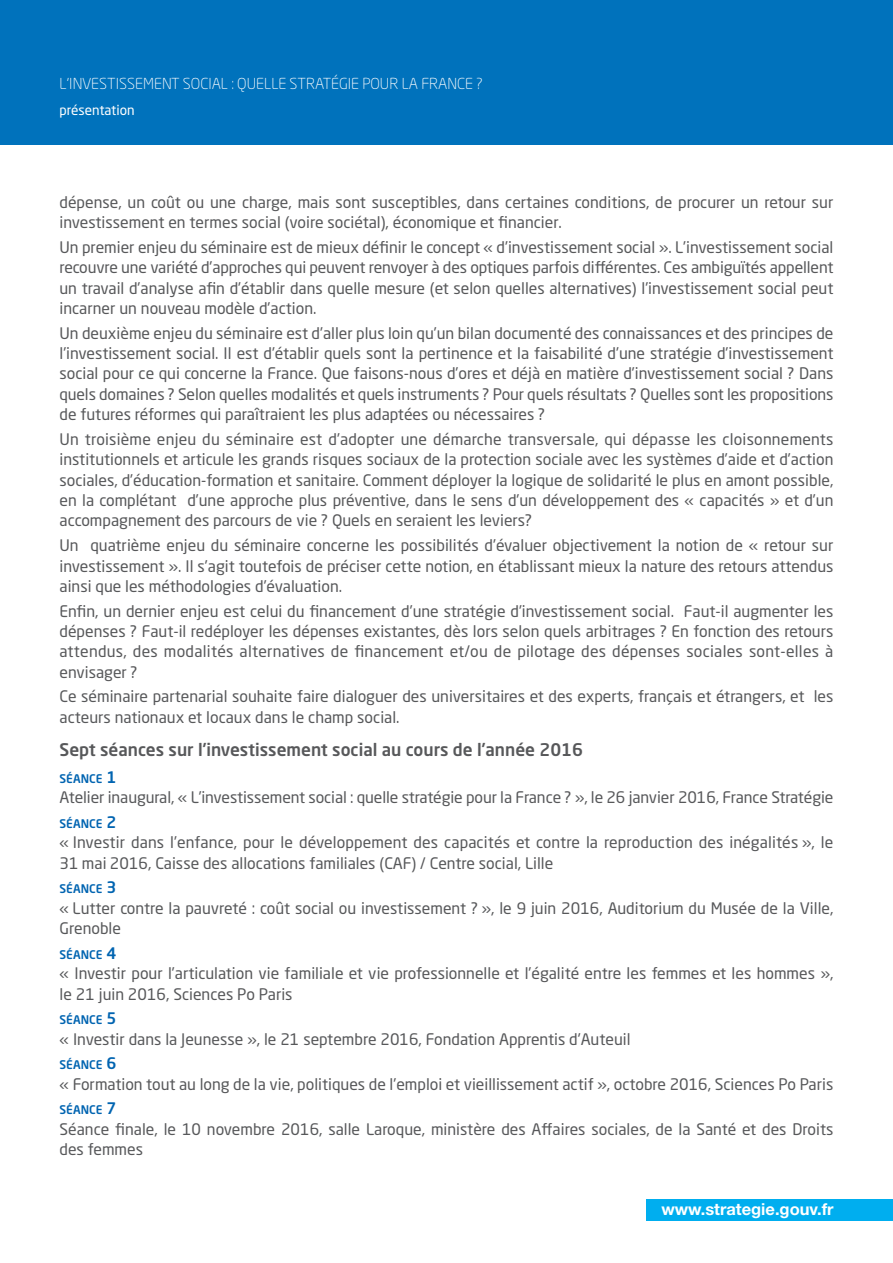
<style>
.page{position:relative;width:893px;height:1263px;background:#fff}
.page>*{position:absolute;margin:0;border:0;box-sizing:border-box;transform-origin:0 0}
.t1{font:500 17.25px "Neo Sans Pro";color:#57585a}
.t2{font:700 16.5px "Helvetica Neue LT Com";color:#fff}
.t3{font:15.75px/20.4px "Neo Sans Pro";color:#57585a}
.t4{font:300 15px "Neo Sans Pro";color:#fff}
.t5{font:13.5px "Neo Sans Pro";color:#fff}
.t6{font:500 11.85px "Neo Sans Pro";color:#0164b1}
.s1{font-size:15.75px}
</style>
<div class="page">
<div style="left:0;top:0;width:893px;height:145px;background:#0072bc"></div>
<div style="left:646px;top:1199px;width:247px;height:21px;background:#00aeef"></div>
<p class="t4" style="left:60px;top:78px;width:425px">L’INVESTISSEMENT SOCIAL : QUELLE STRATÉGIE POUR LA FRANCE ?</p>
<p class="t5" style="left:60px;top:105px;width:77px">présentation</p>
<p class="t3" style="left:60px;top:193px;width:775px">dépense, un coût ou une charge, mais sont susceptibles, dans certaines conditions, de procurer un retour sur investissement en termes social (voire sociétal), économique et financier.</p>
<p class="t3" style="left:60px;top:238px;width:775px;text-align:justify">Un premier enjeu du séminaire est de mieux définir le concept « d’investissement social ». L’investissement social recouvre une variété d’approches qui peuvent renvoyer à des optiques parfois différentes. Ces ambiguïtés appellent un travail d’analyse afin d’établir dans quelle mesure (et selon quelles alternatives) l’investissement social peut incarner un nouveau modèle d’action.</p>
<p class="t3" style="left:60px;top:324px;width:775px;text-align:justify">Un deuxième enjeu du séminaire est d’aller plus loin qu’un bilan documenté des connaissances et des principes de l’investissement social. Il est d’établir quels sont la pertinence et la faisabilité d’une stratégie d’investissement social pour ce qui concerne la France. Que faisons-nous d’ores et déjà en matière d’investissement social ? Dans quels domaines ? Selon quelles modalités et quels instruments ? Pour quels résultats ? Quelles sont les propositions de futures réformes qui paraîtraient les plus adaptées ou nécessaires ?</p>
<p class="t3" style="left:60px;top:430px;width:775px;text-align:justify">Un troisième enjeu du séminaire est d’adopter une démarche transversale, qui dépasse les cloisonnements institutionnels et articule les grands risques sociaux de la protection sociale avec les systèmes d’aide et d’action sociales, d’éducation-formation et sanitaire. Comment déployer la logique de solidarité le plus en amont possible, en la complétant d’une approche plus préventive, dans le sens d’un développement des « capacités » et d’un accompagnement des parcours de vie ? Quels en seraient les leviers?</p>
<p class="t3" style="left:60px;top:537px;width:775px;text-align:justify">Un quatrième enjeu du séminaire concerne les possibilités d’évaluer objectivement la notion de « retour sur investissement ». Il s’agit toutefois de préciser cette notion, en établissant mieux la nature des retours attendus ainsi que les méthodologies d’évaluation.</p>
<p class="t3" style="left:60px;top:602px;width:775px;text-align:justify">Enfin, un dernier enjeu est celui du financement d’une stratégie d’investissement social. Faut-il augmenter les dépenses ? Faut-il redéployer les dépenses existantes, dès lors selon quels arbitrages ? En fonction des retours attendus, des modalités alternatives de financement et/ou de pilotage des dépenses sociales sont-elles à envisager ?</p>
<p class="t3" style="left:60px;top:688px;width:775px">Ce séminaire partenarial souhaite faire dialoguer des universitaires et des experts, français et étrangers, et les acteurs nationaux et locaux dans le champ social.</p>
<p class="t1" style="left:60px;top:743px;width:525px">Sept séances sur l’investissement social au cours de l’année 2016</p>
<p class="t6" style="left:60px;top:774px;width:58px">SÉANCE <span class="s1">1</span></p>
<p class="t3" style="left:60px;top:789px;width:775px">Atelier inaugural, « L’investissement social : quelle stratégie pour la France ? », le 26 janvier 2016, France Stratégie</p>
<p class="t6" style="left:60px;top:819px;width:58px">SÉANCE <span class="s1">2</span></p>
<p class="t3" style="left:60px;top:834px;width:775px">« Investir dans l’enfance, pour le développement des capacités et contre la reproduction des inégalités », le<br>31 mai 2016, Caisse des allocations familiales (CAF) / Centre social, Lille</p>
<p class="t6" style="left:60px;top:884px;width:58px">SÉANCE <span class="s1">3</span></p>
<p class="t3" style="left:60px;top:899px;width:775px">« Lutter contre la pauvreté : coût social ou investissement ? », le 9 juin 2016, Auditorium du Musée de la Ville,<br>Grenoble</p>
<p class="t6" style="left:60px;top:950px;width:58px">SÉANCE <span class="s1">4</span></p>
<p class="t3" style="left:60px;top:965px;width:775px">« Investir pour l’articulation vie familiale et vie professionnelle et l’égalité entre les femmes et les hommes », le 21 juin 2016, Sciences Po Paris</p>
<p class="t6" style="left:60px;top:1015px;width:58px">SÉANCE <span class="s1">5</span></p>
<p class="t3" style="left:60px;top:1030px;width:572px">« Investir dans la Jeunesse », le 21 septembre 2016, Fondation Apprentis d'Auteuil</p>
<p class="t6" style="left:60px;top:1060px;width:58px">SÉANCE <span class="s1">6</span></p>
<p class="t3" style="left:60px;top:1075px;width:775px">« Formation tout au long de la vie, politiques de l’emploi et vieillissement actif », octobre 2016, Sciences Po Paris</p>
<p class="t6" style="left:60px;top:1105px;width:58px">SÉANCE <span class="s1">7</span></p>
<p class="t3" style="left:60px;top:1120px;width:775px">Séance finale, le 10 novembre 2016, salle Laroque, ministère des Affaires sociales, de la Santé et des Droits des femmes</p>
<p class="t2" style="left:661px;top:1199px;width:174px">www.strategie.gouv.fr</p>
</div>
